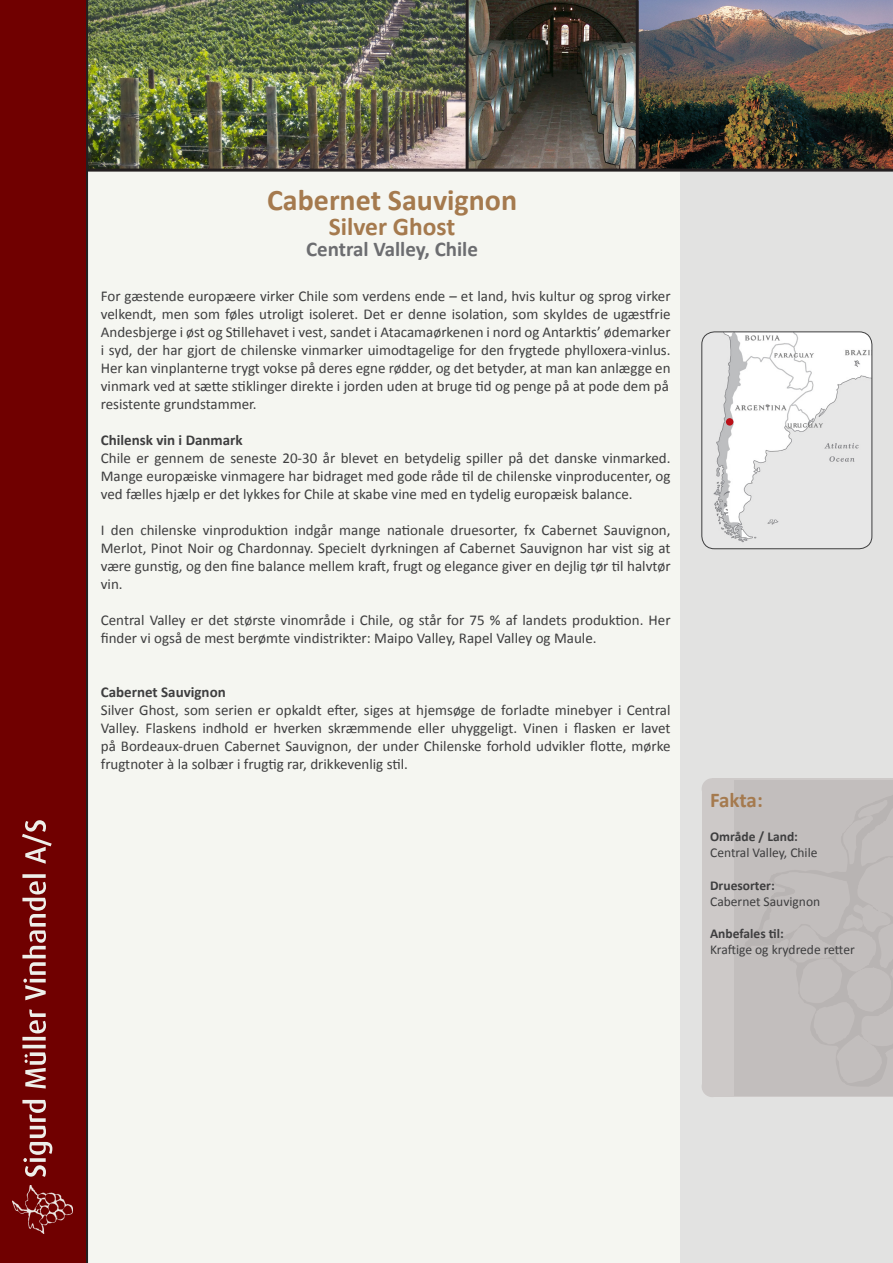
<style>
.page{position:relative;width:893px;height:1263px;background:#f5f6f1}
.page>*{position:absolute;margin:0;border:0;box-sizing:border-box;transform-origin:0 0}
.t1{font:700 30px "Calibri";color:#a57a4e}
.t2{font:700 25.5px "Calibri";color:#a57a4e}
.t3{font:700 21px "Calibri";color:#6c6d70}
.t4{font:700 21px "Calibri";letter-spacing:-.005em;color:#a57a4e}
.t5{font:15px/18px "Calibri";color:#3e3e3f;text-align:justify}
.t6{font:700 15px "Calibri";color:#3e3e3f}
.t7{font:13.5px "Calibri";color:#3e3e3f}
.t8{font:700 13.5px "Calibri";color:#3e3e3f}
</style>
<div class="page">
<div style="left:680px;top:0;width:213px;height:1263px;background:#e2e2e1"></div>
<img style="left:88px;top:0;width:805px;height:169px">
<div style="left:712px;top:778px;width:181px;height:319px;background:#c2bebd"></div>
<div style="left:702px;top:789px;width:12px;height:297px;background:#cdc9c8"></div>
<div style="left:702px;top:778px;width:21px;height:21px;background:#cdc9c8;border-radius:50%"></div>
<div style="left:702px;top:1076px;width:21px;height:21px;background:#cdc9c8;border-radius:50%"></div>
<hr style="left:85px;top:0;width:3px;height:1263px;background:#231f20">
<div style="left:0;top:0;width:85px;height:1263px;background:#700000"></div>
<svg style="left:22px;top:820px;width:30px;height:357px"></svg>
<hr style="left:86px;top:169px;width:807px;height:3px;background:#231f20">
<hr style="left:466px;top:0;width:3px;height:170px;background:#231f20">
<hr style="left:636px;top:0;width:3px;height:170px;background:#231f20">
<img style="left:13px;top:1186px;width:59px;height:47px">
<img style="left:702px;top:332px;width:170px;height:217px">
<div style="left:702px;top:332px;width:170px;height:217px;border:1px solid #3e3e3f;border-radius:13px"></div>
<svg style="left:726px;top:418px;width:7px;height:8px"></svg>
<p class="t1" style="left:267px;top:180px;width:252px">Cabernet Sauvignon</p>
<p class="t2" style="left:329px;top:210px;width:128px">Silver Ghost</p>
<p class="t3" style="left:306px;top:236px;width:173px">Central Valley, Chile</p>
<p class="t5" style="left:101px;top:287px;width:571px">For gæstende europæere virker Chile som verdens ende – et land, hvis kultur og sprog virker velkendt, men som føles utroligt isoleret. Det er denne isolation, som skyldes de ugæstfrie Andesbjerge i øst og Stillehavet i vest, sandet i Atacamaørkenen i nord og Antarktis’ ødemarker i syd, der har gjort de chilenske vinmarker uimodtagelige for den frygtede phylloxera-vinlus.<br>Her kan vinplanterne trygt vokse på deres egne rødder, og det betyder, at man kan anlægge en vinmark ved at sætte stiklinger direkte i jorden uden at bruge tid og penge på at pode dem på</p>
<p class="t5" style="left:101px;top:395px;width:157px">resistente grundstammer.</p>
<p class="t6" style="left:101px;top:431px;width:143px">Chilensk vin i Danmark</p>
<p class="t5" style="left:101px;top:449px;width:571px">Chile er gennem de seneste 20-30 år blevet en betydelig spiller på det danske vinmarked.<br>Mange europæiske vinmagere har bidraget med gode råde til de chilenske vinproducenter, og ved fælles hjælp er det lykkes for Chile at skabe vine med en tydelig europæisk balance.</p>
<p class="t5" style="left:101px;top:521px;width:571px">I den chilenske vinproduktion indgår mange nationale druesorter, fx Cabernet Sauvignon, Merlot, Pinot Noir og Chardonnay. Specielt dyrkningen af Cabernet Sauvignon har vist sig at være gunstig, og den fine balance mellem kraft, frugt og elegance giver en dejlig tør til halvtør vin.</p>
<p class="t5" style="left:101px;top:611px;width:571px">Central Valley er det største vinområde i Chile, og står for 75 % af landets produktion. Her finder vi også de mest berømte vindistrikter: Maipo Valley, Rapel Valley og Maule.</p>
<p class="t6" style="left:101px;top:683px;width:127px">Cabernet Sauvignon</p>
<p class="t5" style="left:101px;top:701px;width:571px">Silver Ghost, som serien er opkaldt efter, siges at hjemsøge de forladte minebyer i Central Valley. Flaskens indhold er hverken skræmmende eller uhyggeligt. Vinen i flasken er lavet på Bordeaux-druen Cabernet Sauvignon, der under Chilenske forhold udvikler flotte, mørke frugtnoter à la solbær i frugtig rar, drikkevenlig stil.</p>
<p class="t4" style="left:710px;top:786px;width:54px">Fakta:</p>
<p class="t8" style="left:710px;top:828px;width:89px">Område / Land:</p>
<p class="t7" style="left:710px;top:844px;width:109px">Central Valley, Chile</p>
<p class="t8" style="left:710px;top:876px;width:66px">Druesorter:</p>
<p class="t7" style="left:710px;top:893px;width:112px">Cabernet Sauvignon</p>
<p class="t8" style="left:710px;top:925px;width:75px">Anbefales til:</p>
<p class="t7" style="left:710px;top:941px;width:146px">Kraftige og krydrede retter</p>
</div>
